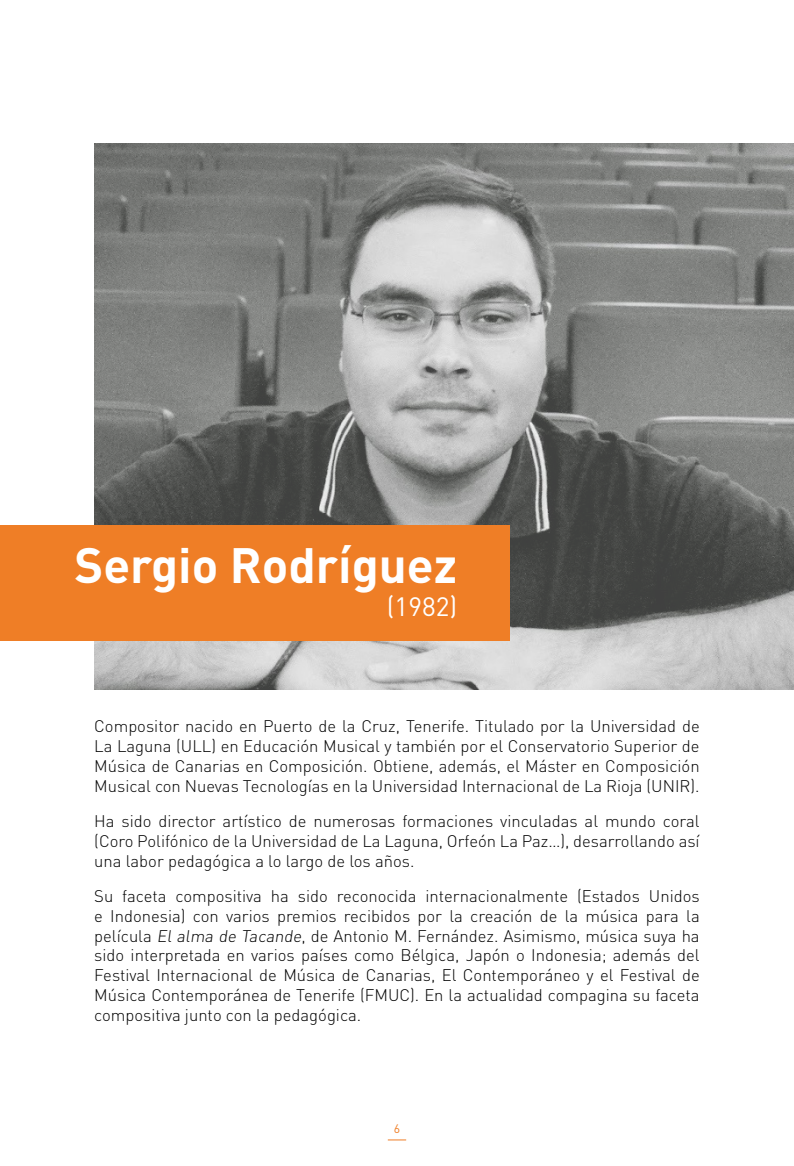
<style>
.page{position:relative;width:794px;height:1166px;background:#fff}
.page>*{position:absolute;margin:0;border:0;box-sizing:border-box;transform-origin:0 0}
.t1{font:700 49px "DIN Pro";color:#fff}
.t2{font:26.25px "DIN Pro";color:#fff}
.t3{font:300 16.62px/19.9px "DIN Pro";color:#000;text-align:justify}
.t4{font:12.25px "DIN Pro";color:#ef7e26}
</style>
<div class="page">
<img style="left:94px;top:144px;width:700px;height:546px">
<div style="left:0;top:525px;width:509px;height:115px;background:#ef7e26"></div>
<svg style="left:388px;top:1139px;width:18px;height:1px"></svg>
<h1 class="t1" style="left:74px;top:532px;width:384px">Sergio Rodríguez</h1>
<h2 class="t2" style="left:387px;top:589px;width:72px">(1982)</h2>
<p class="t3" style="left:94px;top:715px;width:607px">Compositor nacido en Puerto de la Cruz, Tenerife. Titulado por la Universidad de La Laguna (ULL) en Educación Musical y también por el Conservatorio Superior de Música de Canarias en Composición. Obtiene, además, el Máster en Composición Musical con Nuevas Tecnologías en la Universidad Internacional de La Rioja (UNIR).</p>
<p class="t3" style="left:94px;top:810px;width:607px">Ha sido director artístico de numerosas formaciones vinculadas al mundo coral (Coro Polifónico de la Universidad de La Laguna, Orfeón La Paz…), desarrollando así una labor pedagógica a lo largo de los años.</p>
<p class="t3" style="left:94px;top:885px;width:607px">Su faceta compositiva ha sido reconocida internacionalmente (Estados Unidos e Indonesia) con varios premios recibidos por la creación de la música para la película El alma de Tacande, de Antonio M. Fernández. Asimismo, música suya ha sido interpretada en varios países como Bélgica, Japón o Indonesia; además del Festival Internacional de Música de Canarias, El Contemporáneo y el Festival de Música Contemporánea de Tenerife (FMUC). En la actualidad compagina su faceta compositiva junto con la pedagógica.</p>
<p class="t4" style="left:394px;top:1120px;width:8px">6</p>
</div>
